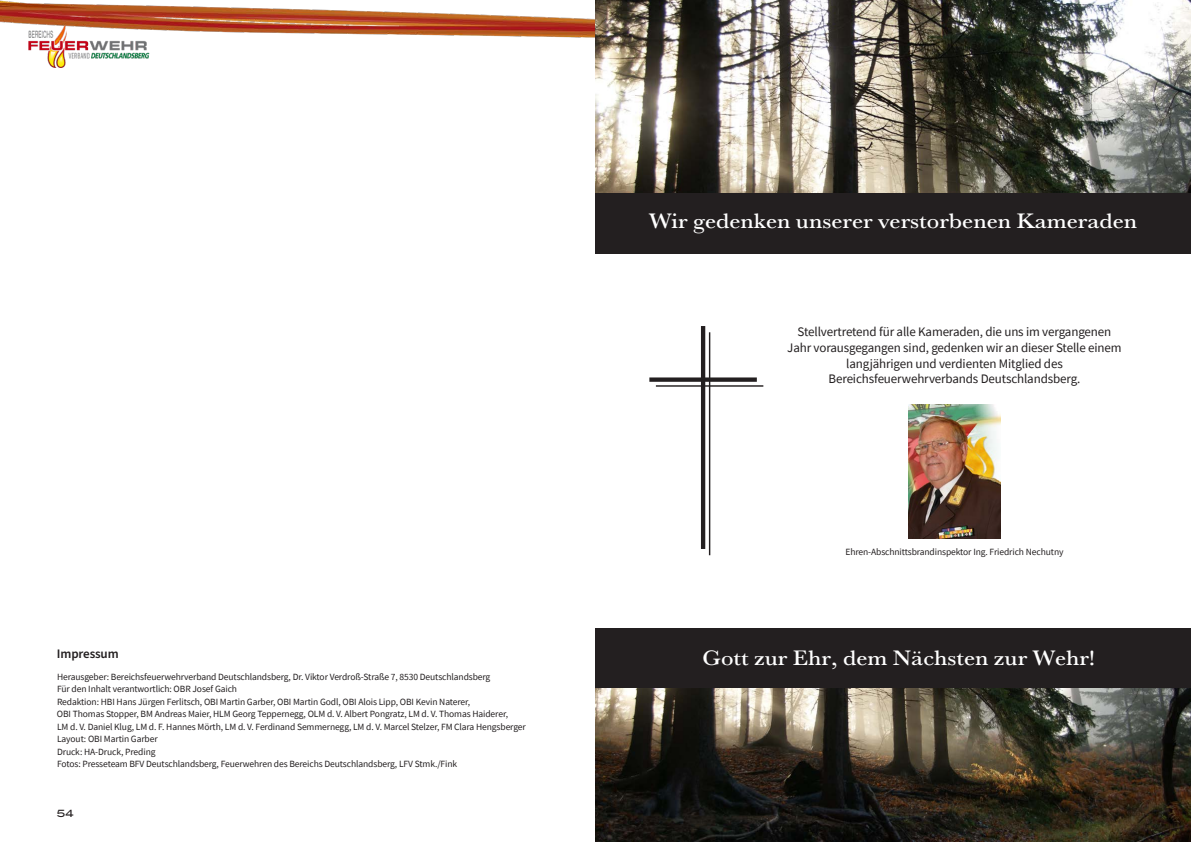
<style>
.page{position:relative;width:1191px;height:842px;background:#fff}
.page>*{position:absolute;margin:0;border:0;box-sizing:border-box;transform-origin:0 0}
.Gedicht_Autor{font:21.7px "URW Basker T Medi Extr Wide";color:#fff}
._2020_Text{font:13px/15.7px "Source Sans Pro";letter-spacing:-.01em;color:#231f20;text-align:center}
._2020_Zwischentitel{font:600 13px "Source Sans Pro";letter-spacing:-.01em;color:#231f20}
.t1{font:500 10px "Blair ITC";color:#231f20}
._2020_Text-2{font:9.5px "Source Sans Pro";letter-spacing:-.01em;color:#231f20}
</style>
<div class="page">
<img style="left:0;top:0;width:595px;height:68px">
<div style="left:595px;top:193px;width:596px;height:60px;background:#231f20"></div>
<div style="left:595px;top:628px;width:596px;height:60px;background:#231f20"></div>
<img style="left:595px;top:0;width:596px;height:193px">
<img style="left:595px;top:688px;width:596px;height:154px">
<hr style="left:701px;top:326px;width:4px;height:223px;background:#231f20">
<div style="left:649px;top:377px;width:108px;height:5px;background:#231f20"></div>
<hr style="left:709px;top:332px;width:1px;height:223px;background:#231f20">
<hr style="left:656px;top:385px;width:107px;height:2px;background:#231f20">
<img style="left:909px;top:404px;width:91px;height:135px">
<p class="_2020_Zwischentitel" style="left:57px;top:644px;width:63px">Impressum</p>
<p class="_2020_Text-2" style="left:57px;top:670px;width:435px">Herausgeber: Bereichsfeuerwehrverband Deutschlandsberg, Dr. Viktor Verdroß-Straße 7, 8530 Deutschlandsberg</p>
<p class="_2020_Text-2" style="left:57px;top:683px;width:181px">Für den Inhalt verantwortlich: OBR Josef Gaich</p>
<p class="_2020_Text-2" style="left:57px;top:695px;width:415px">Redaktion: HBI Hans Jürgen Ferlitsch, OBI Martin Garber, OBI Martin Godl, OBI Alois Lipp, OBI Kevin Naterer,</p>
<p class="_2020_Text-2" style="left:57px;top:708px;width:452px">OBI Thomas Stopper, BM Andreas Maier, HLM Georg Teppernegg, OLM d. V. Albert Pongratz, LM d. V. Thomas Haiderer,</p>
<p class="_2020_Text-2" style="left:57px;top:720px;width:470px">LM d. V. Daniel Klug, LM d. F. Hannes Mörth, LM d. V. Ferdinand Semmernegg, LM d. V. Marcel Stelzer, FM Clara Hengsberger</p>
<p class="_2020_Text-2" style="left:57px;top:733px;width:102px">Layout: OBI Martin Garber</p>
<p class="_2020_Text-2" style="left:57px;top:745px;width:100px">Druck: HA-Druck, Preding</p>
<p class="_2020_Text-2" style="left:57px;top:758px;width:402px">Fotos: Presseteam BFV Deutschlandsberg, Feuerwehren des Bereichs Deutschlandsberg, LFV Stmk./Fink</p>
<p class="t1" style="left:57px;top:807px;width:18px">54</p>
<p class="Gedicht_Autor" style="left:649px;top:209px;width:489px">Wir gedenken unserer verstorbenen Kameraden</p>
<p class="_2020_Text" style="left:787px;top:324px;width:336px">Stellvertretend für alle Kameraden, die uns im vergangenen<br>Jahr vorausgegangen sind, gedenken wir an dieser Stelle einem langjährigen und verdienten Mitglied des</p>
<p class="_2020_Text" style="left:828px;top:371px;width:253px">Bereichsfeuerwehrverbands Deutschlandsberg.</p>
<p class="_2020_Text-2" style="left:845px;top:546px;width:220px">Ehren-Abschnittsbrandinspektor Ing. Friedrich Nechutny</p>
<p class="Gedicht_Autor" style="left:702px;top:646px;width:394px">Gott zur Ehr, dem Nächsten zur Wehr!</p>
</div>
